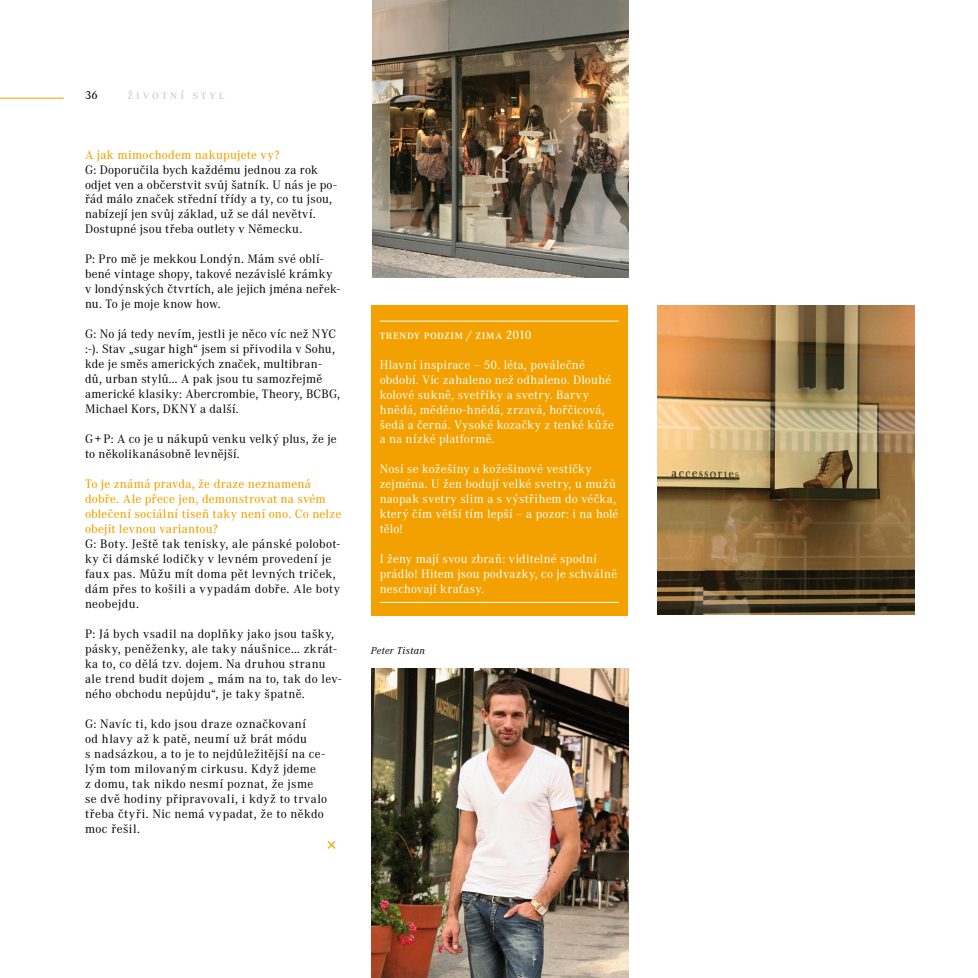
<style>
.page{position:relative;width:978px;height:978px;background:#fff}
.page>*{position:absolute;margin:0;border:0;box-sizing:border-box;transform-origin:0 0}
.t1{font:21px "Corporate ATOT";color:#f2a100}
.t2{font:12.75px/15px "Corporate ATOT";letter-spacing:.025em;color:#000}
.t3{font:12.75px/15px "Corporate ATOT";letter-spacing:.015em;color:#fff}
.t4{font:500 12.75px/15px "Corporate ATOT";letter-spacing:.01em;color:#f2a100}
.t5{font:500 12.75px "Corporate ATOT";letter-spacing:.035em;color:#fff}
.t6{font:500 12.75px "Corporate ATOT";letter-spacing:.23em;color:#d1cbc4}
.t7{font:500 12px "Corporate ATOT";color:#000}
.t8{font:italic 10.5px "Corporate ATOT";letter-spacing:.045em;color:#000}
</style>
<div class="page">
<hr style="left:0;top:98px;width:64px;height:1px;background:#f2a100">
<hr style="left:977px;top:0;width:1px;height:616px;background:#e5e6e6">
<img style="left:372px;top:0;width:257px;height:278px">
<img style="left:371px;top:668px;width:257px;height:310px">
<img style="left:658px;top:305px;width:256px;height:310px">
<div style="left:371px;top:305px;width:256px;height:311px;background:#f2a100"></div>
<hr style="left:380px;top:321px;width:239px;height:1px;background:#fff">
<hr style="left:380px;top:602px;width:239px;height:1px;background:#fff">
<p class="t7" style="left:85px;top:88px;width:14px">36</p>
<p class="t6" style="left:128px;top:87px;width:98px">životní styl</p>
<p class="t4" style="left:85px;top:147px;width:196px">A jak mimochodem nakupujete vy?</p>
<p class="t2" style="left:85px;top:162px;width:253px">G: Doporučila bych každému jednou za rok odjet ven a občerstvit svůj šatník. U nás je po&shy;řád málo značek střední třídy a ty, co tu jsou, nabízejí jen svůj základ, už se dál nevětví.<br>Dostupné jsou třeba outlety v Německu.</p>
<p class="t2" style="left:85px;top:252px;width:257px">P: Pro mě je mekkou Londýn. Mám své oblí&shy;bené vintage shopy, takové nezávislé krámky v londýnských čtvrtích, ale jejich jména neřek&shy;nu. To je moje know how.</p>
<p class="t2" style="left:85px;top:327px;width:257px">G: No já tedy nevím, jestli je něco víc než NYC :-). Stav „sugar high“ jsem si přivodila v Sohu, kde je směs amerických značek, multibran&shy;dů, urban stylů… A pak jsou tu samozřejmě americké klasiky: Abercrombie, Theory, BCBG, Michael Kors, DKNY a další.</p>
<p class="t2" style="left:85px;top:432px;width:253px">G+ P: A co je u nákupů venku velký plus, že je to několikanásobně levnější.</p>
<p class="t4" style="left:85px;top:477px;width:258px">To je známá pravda, že draze neznamená dobře. Ale přece jen, demonstrovat na svém oblečení sociální tíseň taky není ono. Co nelze obejít levnou variantou?</p>
<p class="t2" style="left:85px;top:537px;width:257px">G: Boty. Ještě tak tenisky, ale pánské polobot&shy;ky či dámské lodičky v levném provedení je faux pas. Můžu mít doma pět levných triček, dám přes to košili a vypadám dobře. Ale boty neobejdu.</p>
<p class="t2" style="left:85px;top:627px;width:258px">P: Já bych vsadil na doplňky jako jsou tašky, pásky, peněženky, ale taky náušnice… zkrát&shy;ka to, co dělá tzv. dojem. Na druhou stranu ale trend budit dojem „ mám na to, tak do lev&shy;ného obchodu nepůjdu“, je taky špatně.</p>
<p class="t2" style="left:85px;top:717px;width:244px">G: Navíc ti, kdo jsou draze označkovaní<br>od hlavy až k patě, neumí už brát módu<br>s nadsázkou, a to je to nejdůležitější na ce&shy;lým tom milovaným cirkusu. Když jdeme<br>z domu, tak nikdo nesmí poznat, že jsme se dvě hodiny připravovali, i když to trvalo třeba čtyři. Nic nemá vypadat, že to někdo moc řešil.</p>
<h1 class="t1" style="left:326px;top:833px;width:12px">×</h1>
<p class="t5" style="left:380px;top:327px;width:154px">trendy podzim / zima 2010</p>
<p class="t3" style="left:380px;top:357px;width:236px">Hlavní inspirace – 50. léta, poválečné období. Víc zahaleno než odhaleno. Dlouhé kolové sukně, svetříky a svetry. Barvy hnědá, měděno-hnědá, zrzavá, hořčicová, šedá a černá. Vysoké kozačky z tenké kůže a na nízké platformě.</p>
<p class="t3" style="left:380px;top:462px;width:240px">Nosí se kožešiny a kožešinové vestičky zejména. U žen bodují velké svetry, u mužů naopak svetry slim a s výstřihem do véčka, který čím větší tím lepší – a pozor: i na holé tělo!</p>
<p class="t3" style="left:380px;top:552px;width:239px">I ženy mají svou zbraň: viditelné spodní prádlo! Hitem jsou podvazky, co je schválně neschovají kraťasy.</p>
<p class="t8" style="left:371px;top:644px;width:56px">Peter Tistan</p>
</div>
